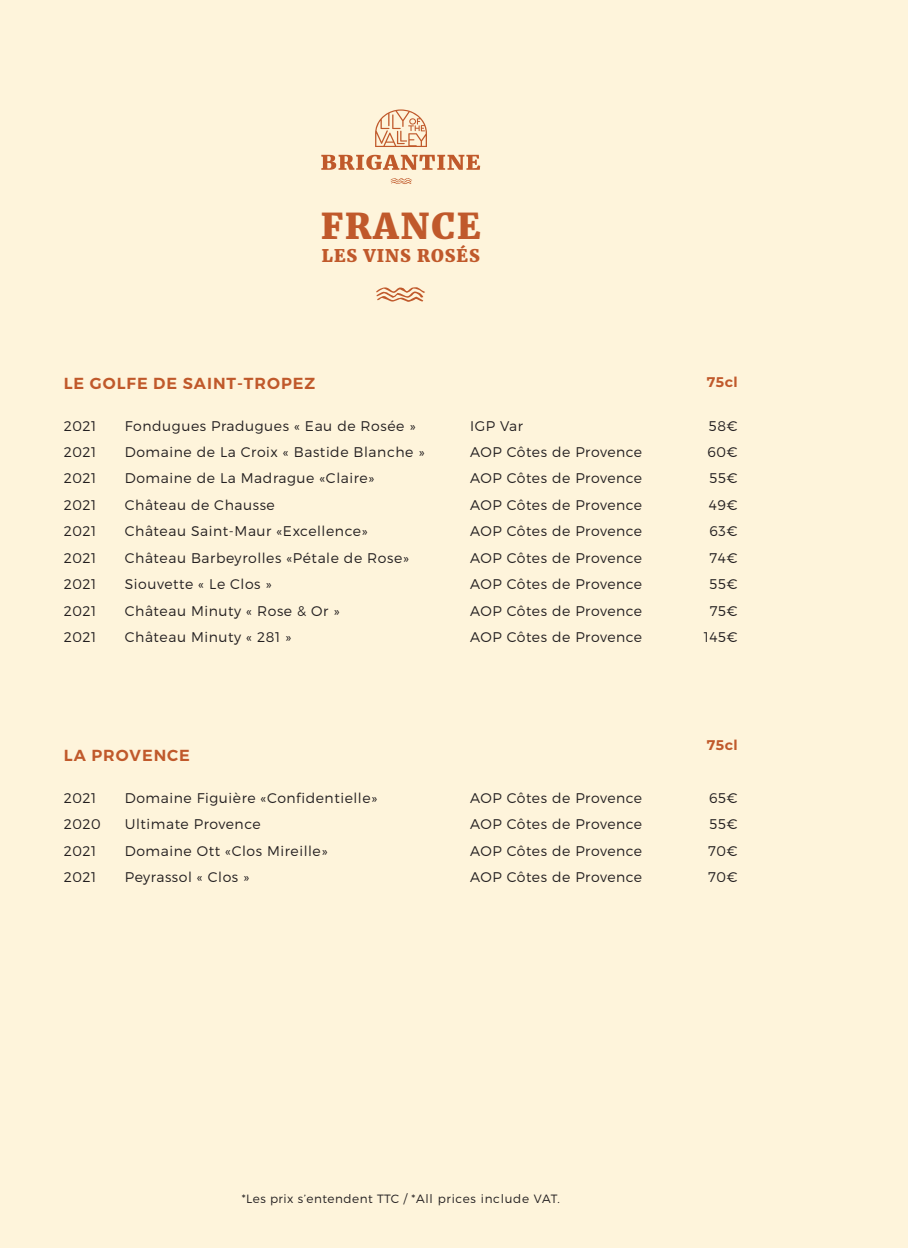
<style>
.page{position:relative;width:908px;height:1248px;background:#fff}
.page>*{position:absolute;margin:0;border:0;box-sizing:border-box;transform-origin:0 0}
.t1{font:800 35.2px "Merriweather";letter-spacing:.06em;color:#c0592b}
.t2{font:800 17.2px "Merriweather";letter-spacing:.06em;color:#c0592b}
.t3{font:600 16px "Montserrat";letter-spacing:.06em;color:#c0592b}
.t4{font:300 14px "Montserrat";letter-spacing:.04em;color:#231f20}
.t5{font:700 14px "Montserrat";letter-spacing:.035em;color:#c0592b}
.t6{font:300 12px "Montserrat";letter-spacing:.04em;color:#231f20}
</style>
<div class="page">
<div style="left:0;top:0;width:907px;height:1247px;background:#fef4db"></div>
<svg style="left:376px;top:287px;width:49px;height:15px"></svg>
<svg style="left:390px;top:178px;width:22px;height:6px"></svg>
<svg style="left:375px;top:109px;width:52px;height:38px"></svg>
<svg style="left:321px;top:155px;width:159px;height:15px"></svg>
<p class="t1" style="left:321px;top:204px;width:161px">FRANCE</p>
<p class="t2" style="left:322px;top:245px;width:159px">LES VINS ROSÉS</p>
<p class="t3" style="left:64px;top:373px;width:253px">LE GOLFE DE SAINT-TROPEZ</p>
<p class="t4" style="left:64px;top:417px;width:34px">2021</p>
<p class="t4" style="left:64px;top:443px;width:34px">2021</p>
<p class="t4" style="left:64px;top:470px;width:34px">2021</p>
<p class="t4" style="left:64px;top:496px;width:34px">2021</p>
<p class="t4" style="left:64px;top:523px;width:34px">2021</p>
<p class="t4" style="left:64px;top:549px;width:34px">2021</p>
<p class="t4" style="left:64px;top:575px;width:34px">2021</p>
<p class="t4" style="left:64px;top:602px;width:34px">2021</p>
<p class="t4" style="left:64px;top:628px;width:34px">2021</p>
<p class="t4" style="left:125px;top:417px;width:292px">Fondugues Pradugues « Eau de Rosée »</p>
<p class="t4" style="left:125px;top:443px;width:301px">Domaine de La Croix « Bastide Blanche »</p>
<p class="t4" style="left:125px;top:470px;width:251px">Domaine de La Madrague «Claire»</p>
<p class="t4" style="left:125px;top:496px;width:151px">Château de Chausse</p>
<p class="t4" style="left:125px;top:523px;width:244px">Château Saint-Maur «Excellence»</p>
<p class="t4" style="left:125px;top:549px;width:285px">Château Barbeyrolles «Pétale de Rose»</p>
<p class="t4" style="left:125px;top:575px;width:148px">Siouvette « Le Clos »</p>
<p class="t4" style="left:125px;top:602px;width:216px">Château Minuty « Rose &amp; Or »</p>
<p class="t4" style="left:125px;top:628px;width:168px">Château Minuty « 281 »</p>
<p class="t3" style="left:64px;top:745px;width:128px">LA PROVENCE</p>
<p class="t4" style="left:64px;top:789px;width:34px">2021</p>
<p class="t4" style="left:64px;top:815px;width:39px">2020</p>
<p class="t4" style="left:64px;top:842px;width:34px">2021</p>
<p class="t4" style="left:64px;top:868px;width:34px">2021</p>
<p class="t4" style="left:125px;top:789px;width:254px">Domaine Figuière «Confidentielle»</p>
<p class="t4" style="left:125px;top:815px;width:137px">Ultimate Provence</p>
<p class="t4" style="left:125px;top:842px;width:204px">Domaine Ott «Clos Mireille»</p>
<p class="t4" style="left:125px;top:868px;width:126px">Peyrassol « Clos »</p>
<p class="t4" style="left:470px;top:417px;width:55px">IGP Var</p>
<p class="t4" style="left:470px;top:443px;width:174px">AOP Côtes de Provence</p>
<p class="t4" style="left:470px;top:470px;width:174px">AOP Côtes de Provence</p>
<p class="t4" style="left:470px;top:496px;width:174px">AOP Côtes de Provence</p>
<p class="t4" style="left:470px;top:523px;width:174px">AOP Côtes de Provence</p>
<p class="t4" style="left:470px;top:549px;width:174px">AOP Côtes de Provence</p>
<p class="t4" style="left:470px;top:575px;width:174px">AOP Côtes de Provence</p>
<p class="t4" style="left:470px;top:602px;width:174px">AOP Côtes de Provence</p>
<p class="t4" style="left:470px;top:628px;width:174px">AOP Côtes de Provence</p>
<p class="t4" style="left:470px;top:789px;width:174px">AOP Côtes de Provence</p>
<p class="t4" style="left:470px;top:815px;width:174px">AOP Côtes de Provence</p>
<p class="t4" style="left:470px;top:842px;width:174px">AOP Côtes de Provence</p>
<p class="t4" style="left:470px;top:868px;width:174px">AOP Côtes de Provence</p>
<p class="t5" style="left:706px;top:372px;width:32px">75cl</p>
<p class="t4" style="left:708px;top:417px;width:30px">58€</p>
<p class="t4" style="left:707px;top:443px;width:32px">60€</p>
<p class="t4" style="left:709px;top:470px;width:30px">55€</p>
<p class="t4" style="left:708px;top:496px;width:30px">49€</p>
<p class="t4" style="left:709px;top:523px;width:30px">63€</p>
<p class="t4" style="left:709px;top:549px;width:30px">74€</p>
<p class="t4" style="left:709px;top:575px;width:30px">55€</p>
<p class="t4" style="left:709px;top:602px;width:29px">75€</p>
<p class="t4" style="left:703px;top:628px;width:36px">145€</p>
<p class="t5" style="left:706px;top:735px;width:32px">75cl</p>
<p class="t4" style="left:708px;top:789px;width:30px">65€</p>
<p class="t4" style="left:709px;top:815px;width:30px">55€</p>
<p class="t4" style="left:707px;top:842px;width:31px">70€</p>
<p class="t4" style="left:707px;top:868px;width:31px">70€</p>
<p class="t6" style="left:241px;top:1191px;width:319px">*Les prix s’entendent TTC / *All prices include VAT.</p>
</div>
